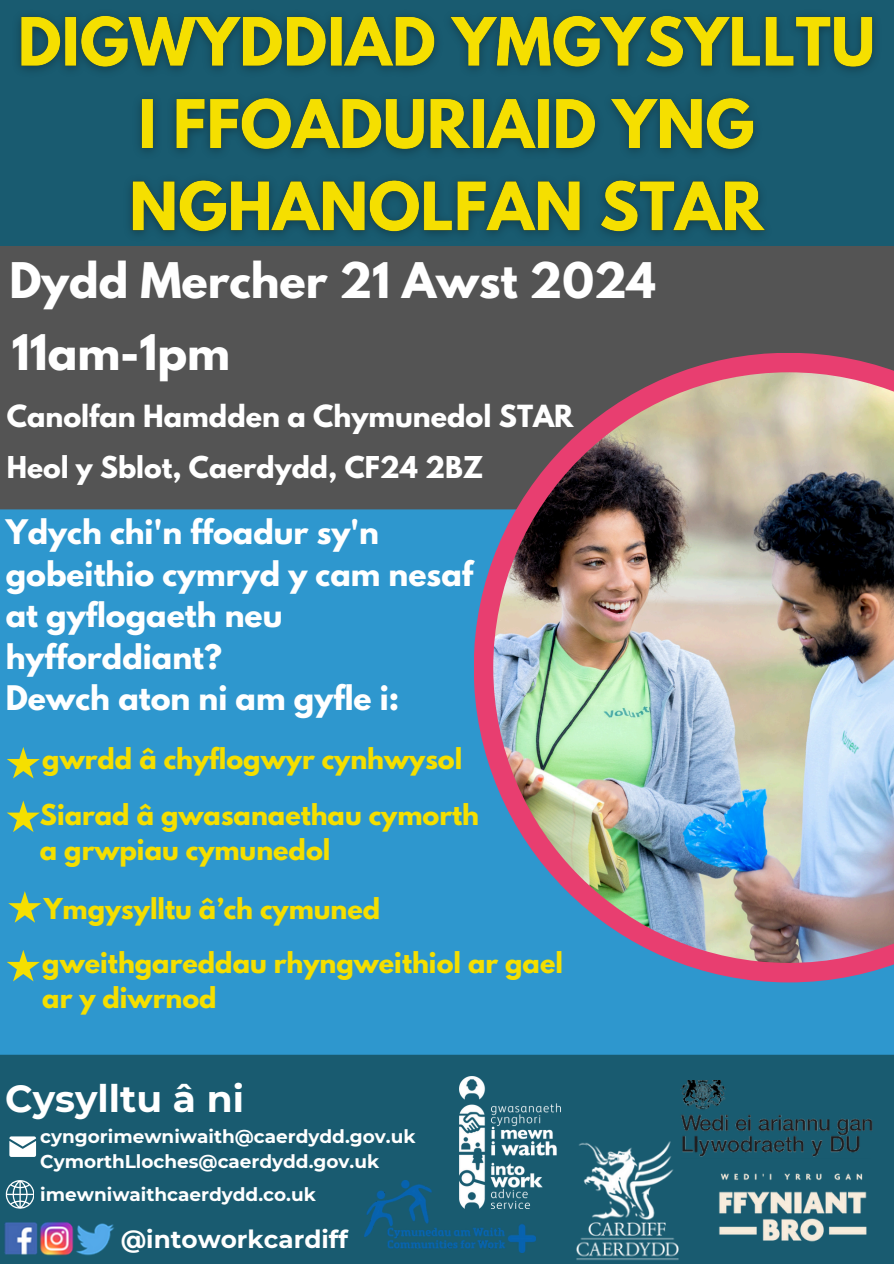
<style>
.page{position:relative;width:894px;height:1264px;background:#fff}
.page>*{position:absolute;margin:0;border:0;box-sizing:border-box;transform-origin:0 0}
.t1{font:700 43.5px "League Spartan";color:#fff}
.t2{font:700 37.5px "Montserrat";color:#fff}
.t3{font:700 30px/41.7px "League Spartan";color:#fff}
.t4{font:700 27px "League Spartan";color:#fff}
.t5{font:700 26.7px "League Spartan";color:#fff}
.t6{font:700 25.5px/34.8px "League Spartan";color:#f5df00}
.t7{font:700 24.6px "Montserrat";color:#fff}
.t8{font:700 18.45px "Montserrat";color:#fff}
</style>
<div class="page">
<div style="left:0;top:0;width:893px;height:1263px;background:#195b70"></div>
<div style="left:0;top:509px;width:893px;height:545px;background:#2e97ce"></div>
<div style="left:0;top:246px;width:893px;height:263px;background:#545454"></div>
<svg style="left:473px;top:353px;width:420px;height:629px;background:#71688e"></svg>
<img style="left:493px;top:372px;width:400px;height:590px">
<img style="left:576px;top:1141px;width:102px;height:119px">
<img style="left:4px;top:1222px;width:110px;height:34px">
<svg style="left:9px;top:1136px;width:27px;height:20px"></svg>
<svg style="left:6px;top:1180px;width:28px;height:29px"></svg>
<img style="left:459px;top:1076px;width:101px;height:112px">
<img style="left:364px;top:1179px;width:171px;height:72px">
<img style="left:719px;top:1173px;width:147px;height:69px">
<img style="left:7px;top:15px;width:881px;height:237px">
<svg style="left:8px;top:891px;width:33px;height:31px"></svg>
<svg style="left:7px;top:949px;width:33px;height:32px"></svg>
<svg style="left:7px;top:747px;width:33px;height:31px"></svg>
<svg style="left:7px;top:800px;width:33px;height:32px"></svg>
<img style="left:677px;top:1080px;width:196px;height:78px">
<h5 class="t1" style="left:9px;top:259px;width:647px">Dydd Mercher 21 Awst 2024</h5>
<h5 class="t1" style="left:12px;top:331px;width:220px">11am-1pm</h5>
<p class="t4" style="left:7px;top:402px;width:568px">Canolfan Hamdden a Chymunedol STAR</p>
<p class="t5" style="left:7px;top:454px;width:478px">Heol y Sblot, Caerdydd, CF24 2BZ</p>
<p class="t3" style="left:6px;top:515px;width:468px">Ydych chi'n ffoadur sy'n gobeithio cymryd y cam nesaf at gyflogaeth neu hyfforddiant?<br>Dewch aton ni am gyfle i:</p>
<p class="t6" style="left:42px;top:744px;width:421px">gwrdd â chyflogwyr cynhwysol</p>
<p class="t6" style="left:40px;top:800px;width:440px">Siarad â gwasanaethau cymorth a grwpiau cymunedol</p>
<p class="t6" style="left:44px;top:894px;width:338px">Ymgysylltu â’ch cymuned</p>
<p class="t6" style="left:42px;top:948px;width:522px">gweithgareddau rhyngweithiol ar gael ar y diwrnod</p>
<h5 class="t2" style="left:5px;top:1075px;width:240px">Cysylltu â ni</h5>
<h5 class="t8" style="left:40px;top:1124px;width:376px">cyngorimewniwaith@caerdydd.gov.uk</h5>
<h5 class="t8" style="left:40px;top:1150px;width:340px">CymorthLloches@caerdydd.gov.uk</h5>
<h3 class="t8" style="left:40px;top:1183px;width:277px">imewniwaithcaerdydd.co.uk</h3>
<p class="t7" style="left:121px;top:1224px;width:229px">@intoworkcardiff</p>
</div>
